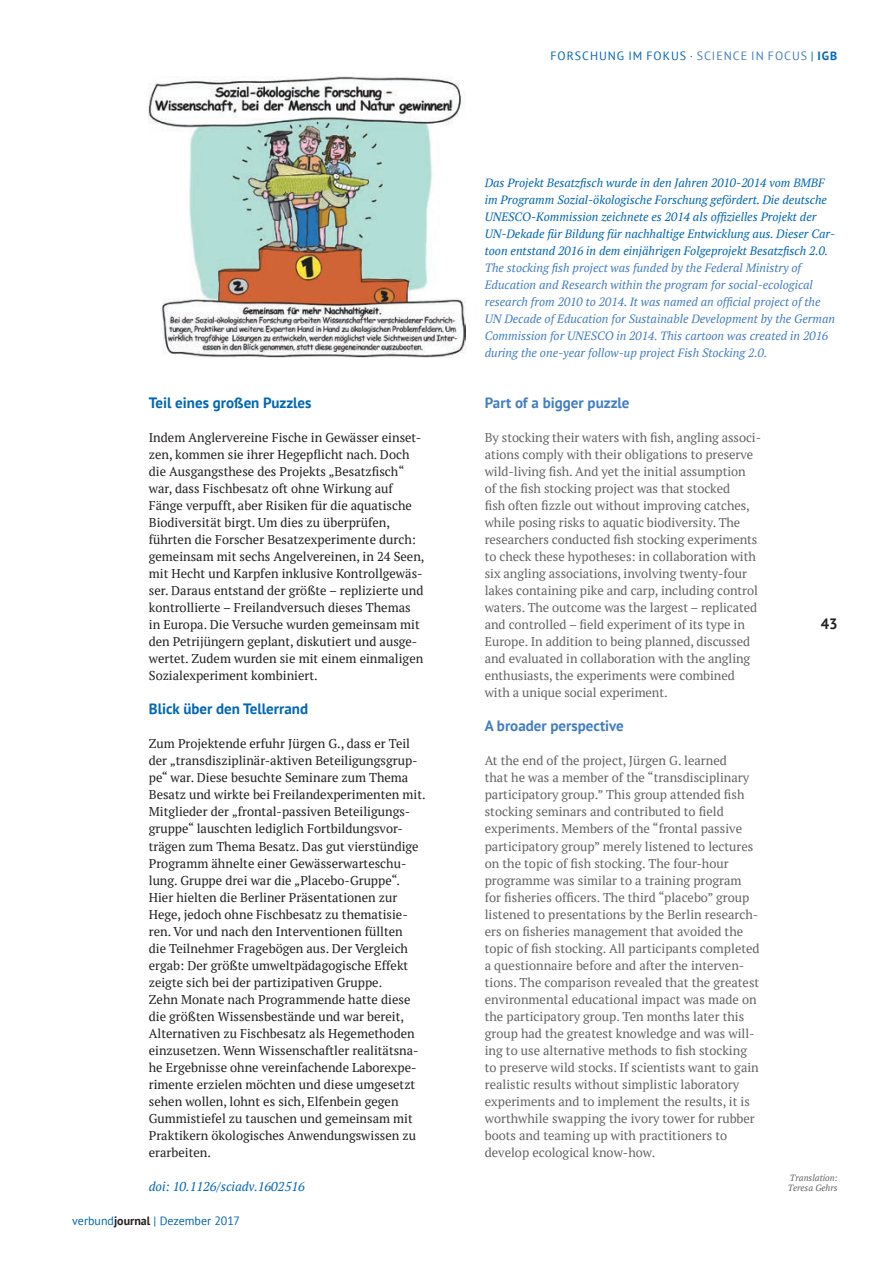
<style>
.page{position:relative;width:893px;height:1263px;background:#fff}
.page>*{position:absolute;margin:0;border:0;box-sizing:border-box;transform-origin:0 0}
.t1{font:700 15px "PT Sans";color:#0166b3}
.t2{font:700 15px "PT Sans";color:#437ec1}
.t3{font:700 15px "PT Sans";color:#231f20}
.t4{font:12.75px/17px "PT Serif";color:#636366}
.t5{font:12.75px/17px "PT Serif";color:#231f20}
.t6{font:italic 12.75px "PT Serif";color:#0166b3}
.t7{font:italic 12px/17px "PT Serif";color:#437ec1}
.t8{font:italic 12px/17px "PT Serif";color:#0166b3}
.t9{font:12px "PT Sans";letter-spacing:.08em;color:#0166b3}
.t10{font:12px "PT Sans";color:#0166b3}
.t11{font:italic 9px/9.9px "PT Serif";color:#636366}
.s1{font-weight:700;color:#231f20}
.s2{color:#437ec1}
.s3{font-weight:700}
</style>
<div class="page">
<img style="left:149px;top:76px;width:317px;height:281px">
<p class="t1" style="left:149px;top:393px;width:164px">Teil eines großen Puzzles</p>
<p class="t5" style="left:149px;top:429px;width:277px">Indem Anglervereine Fische in Gewässer einset&shy;zen, kommen sie ihrer Hegepflicht nach. Doch die Ausgangsthese des Projekts „Besatzfisch“ war, dass Fischbesatz oft ohne Wirkung auf Fänge verpufft, aber Risiken für die aquatische Biodiversität birgt. Um dies zu überprüfen, führten die Forscher Besatzexperimente durch: gemeinsam mit sechs Angelvereinen, in 24 Seen, mit Hecht und Karpfen inklusive Kontrollgewäs&shy;ser. Daraus entstand der größte – replizierte und kontrollierte – Freilandversuch dieses Themas in Europa. Die Versuche wurden gemeinsam mit den Petrijüngern geplant, diskutiert und ausge&shy;wertet. Zudem wurden sie mit einem einmaligen Sozialexperiment kombiniert.</p>
<p class="t1" style="left:149px;top:699px;width:161px">Blick über den Tellerrand</p>
<p class="t5" style="left:149px;top:735px;width:278px">Zum Projektende erfuhr Jürgen G., dass er Teil der „transdisziplinär-aktiven Beteiligungsgrup&shy;pe“ war. Diese besuchte Seminare zum Thema Besatz und wirkte bei Freilandexperimenten mit.<br>Mitglieder der „frontal-passiven Beteiligungs&shy;gruppe“ lauschten lediglich Fortbildungsvor&shy;trägen zum Thema Besatz. Das gut vierstündige Programm ähnelte einer Gewässerwarteschu&shy;lung. Gruppe drei war die „Placebo-Gruppe“.<br>Hier hielten die Berliner Präsentationen zur Hege, jedoch ohne Fischbesatz zu thematisie&shy;ren. Vor und nach den Interventionen füllten<br>die Teilnehmer Fragebögen aus. Der Vergleich ergab: Der größte umweltpädagogische Effekt zeigte sich bei der partizipativen Gruppe.<br>Zehn Monate nach Programmende hatte diese die größten Wissensbestände und war bereit, Alternativen zu Fischbesatz als Hegemethoden einzusetzen. Wenn Wissenschaftler realitätsna&shy;he Ergebnisse ohne vereinfachende Laborexpe&shy;rimente erzielen möchten und diese umgesetzt sehen wollen, lohnt es sich, Elfenbein gegen Gummistiefel zu tauschen und gemeinsam mit Praktikern ökologisches Anwendungswissen zu erarbeiten.</p>
<p class="t6" style="left:149px;top:1178px;width:157px">doi: 10.1126/sciadv.1602516</p>
<p class="t10" style="left:72px;top:1213px;width:169px">verbund<span class="s1">journal</span> | Dezember 2017</p>
<p class="t9" style="left:550px;top:48px;width:288px">FORSCHUNG IM FOKUS · <span class="s2">SCIENCE IN FOCUS</span> | <span class="s3">IGB</span></p>
<p class="t8" style="left:485px;top:174px;width:352px">Das Projekt Besatzfisch wurde in den Jahren 2010-2014 vom BMBF im Programm Sozial-ökologische Forschung gefördert. Die deutsche UNESCO-Kommission zeichnete es 2014 als offizielles Projekt der UN-Dekade für Bildung für nachhaltige Entwicklung aus. Dieser Car&shy;toon entstand 2016 in dem einjährigen Folgeprojekt Besatzfisch 2.0.</p>
<p class="t7" style="left:485px;top:259px;width:352px">The stocking fish project was funded by the Federal Ministry of Education and Research within the program for social-ecological research from 2010 to 2014. It was named an official project of the UN Decade of Education for Sustainable Development by the German Commission for UNESCO in 2014. This cartoon was created in 2016 during the one-year follow-up project Fish Stocking 2.0.</p>
<p class="t2" style="left:485px;top:393px;width:146px">Part of a bigger puzzle</p>
<p class="t4" style="left:485px;top:429px;width:278px">By stocking their waters with fish, angling associ&shy;ations comply with their obligations to preserve wild-living fish. And yet the initial assumption<br>of the fish stocking project was that stocked<br>fish often fizzle out without improving catches, while posing risks to aquatic biodiversity. The researchers conducted fish stocking experiments to check these hypotheses: in collaboration with six angling associations, involving twenty-four lakes containing pike and carp, including control waters. The outcome was the largest – replicated and controlled – field experiment of its type in Europe. In addition to being planned, discussed and evaluated in collaboration with the angling enthusiasts, the experiments were combined with a unique social experiment.</p>
<p class="t2" style="left:485px;top:716px;width:141px">A broader perspective</p>
<p class="t4" style="left:485px;top:752px;width:276px">At the end of the project, Jürgen G. learned<br>that he was a member of the “transdisciplinary participatory group.” This group attended fish stocking seminars and contributed to field experiments. Members of the “frontal passive participatory group” merely listened to lectures on the topic of fish stocking. The four-hour programme was similar to a training program for fisheries officers. The third “placebo” group listened to presentations by the Berlin research&shy;ers on fisheries management that avoided the topic of fish stocking. All participants completed a questionnaire before and after the interven&shy;tions. The comparison revealed that the greatest environmental educational impact was made on the participatory group. Ten months later this group had the greatest knowledge and was will&shy;ing to use alternative methods to fish stocking to preserve wild stocks. If scientists want to gain realistic results without simplistic laboratory experiments and to implement the results, it is worthwhile swapping the ivory tower for rubber boots and teaming up with practitioners to develop ecological know-how.</p>
<p class="t3" style="left:821px;top:614px;width:19px">43</p>
<p class="t11" style="left:788px;top:1172px;width:51px">Translation:<br>Teresa Gehrs</p>
</div>
